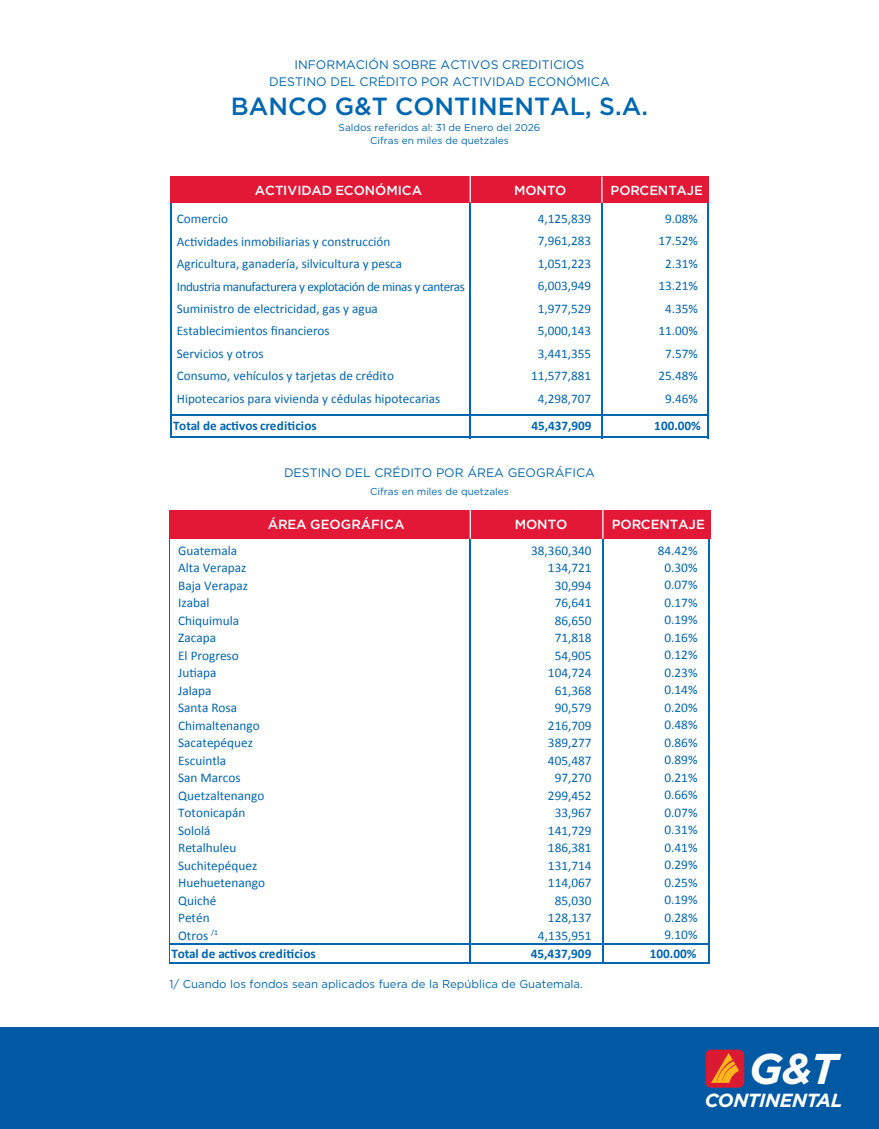
<style>
.page{position:relative;width:879px;height:1129px;background:#fff}
.page>*{position:absolute;margin:0;border:0;box-sizing:border-box;transform-origin:0 0}
.t1{font:italic 700 43px "Gotham";color:#fff}
.t2{font:500 24.75px "Gotham";color:#0067b1}
.t3{font:italic 700 19px "Gotham";letter-spacing:-.02em;color:#fff}
.t4{font:13.25px/17.5px "Calibri";color:#0067b1}
.t5{font:700 13.25px "Calibri";letter-spacing:-.005em;color:#0067b1}
.t6{font:500 13.25px "Gotham";letter-spacing:-.005em;color:#fff}
.t7{font:13.12px/22.5px "Calibri";color:#0067b1;text-align:center}
.t8{font:700 13.12px "Calibri";letter-spacing:-.005em;color:#0067b1}
.t9{font:500 13.12px "Gotham";letter-spacing:-.005em;color:#fff}
.t10{font:12.38px/17.2px "Gotham";color:#0067b1;text-align:center}
.t11{font:11.38px "Gotham";color:#0067b1}
.t12{font:10px/13.1px "Gotham";color:#0067b1;text-align:center}
</style>
<div class="page">
<div style="left:0;top:1028px;width:878px;height:101px;background:#0159a3"></div>
<div style="left:705px;top:1050px;width:39px;height:38px;background:#da1a32;border-radius:6px"></div>
<svg style="left:711px;top:1053px;width:27px;height:30px"></svg>
<hr style="left:170px;top:176px;width:1px;height:262px;background:#0067b1">
<hr style="left:469px;top:178px;width:2px;height:260px;background:#0067b1">
<hr style="left:601px;top:178px;width:1px;height:260px;background:#0067b1">
<hr style="left:706px;top:178px;width:2px;height:260px;background:#0067b1">
<hr style="left:171px;top:414px;width:537px;height:2px;background:#0067b1">
<hr style="left:171px;top:436px;width:537px;height:2px;background:#0067b1">
<hr style="left:169px;top:510px;width:1px;height:454px;background:#0067b1">
<hr style="left:469px;top:511px;width:2px;height:453px;background:#0067b1">
<hr style="left:602px;top:511px;width:1px;height:453px;background:#0067b1">
<hr style="left:708px;top:511px;width:1px;height:453px;background:#0067b1">
<hr style="left:170px;top:943px;width:539px;height:2px;background:#0067b1">
<hr style="left:170px;top:962px;width:539px;height:2px;background:#0067b1">
<div style="left:169px;top:510px;width:540px;height:28px;background:#e31837"></div>
<svg style="left:469px;top:510px;width:1px;height:29px"></svg>
<svg style="left:602px;top:510px;width:1px;height:29px"></svg>
<div style="left:170px;top:176px;width:538px;height:27px;background:#e31837"></div>
<svg style="left:469px;top:176px;width:1px;height:26px"></svg>
<svg style="left:601px;top:177px;width:1px;height:26px"></svg>
<p class="t10" style="left:269px;top:56px;width:342px">INFORMACIÓN SOBRE ACTIVOS CREDITICIOS<br>DESTINO DEL CRÉDITO POR ACTIVIDAD ECONÓMICA</p>
<h2 class="t2" style="left:231px;top:90px;width:418px">BANCO G&amp;T CONTINENTAL, S.A.</h2>
<p class="t12" style="left:338px;top:121px;width:203px">Saldos referidos al: 31 de Enero del 2026<br>Cifras en miles de quetzales</p>
<p class="t9" style="left:255px;top:182px;width:168px">ACTIVIDAD ECONÓMICA</p>
<p class="t9" style="left:514px;top:182px;width:54px">MONTO</p>
<p class="t9" style="left:610px;top:182px;width:94px">PORCENTAJE</p>
<p class="t7" style="left:177px;top:207px;width:289px;text-align:left">Comercio<br>Actividades inmobiliarias y construcción<br>Agricultura, ganadería, silvicultura y pesca<br>Industria manufacturera y explotación de minas y canteras Suministro de electricidad, gas y agua Establecimientos financieros<br>Servicios y otros<br>Consumo, vehículos y tarjetas de crédito<br>Hipotecarios para vivienda y cédulas hipotecarias</p>
<p class="t7" style="left:531px;top:207px;width:61px">4,125,839<br>7,961,283<br>1,051,223<br>6,003,949<br>1,977,529<br>5,000,143<br>3,441,355<br>11,577,881<br>4,298,707</p>
<p class="t7" style="left:658px;top:207px;width:41px">9.08%<br>17.52%<br>2.31%<br>13.21%<br>4.35%<br>11.00%<br>7.57%<br>25.48%<br>9.46%</p>
<p class="t8" style="left:173px;top:418px;width:145px">Total de activos crediticios</p>
<p class="t8" style="left:531px;top:418px;width:62px">45,437,909</p>
<p class="t8" style="left:654px;top:418px;width:48px">100.00%</p>
<p class="t10" style="left:284px;top:464px;width:312px">DESTINO DEL CRÉDITO POR ÁREA GEOGRÁFICA</p>
<p class="t12" style="left:370px;top:485px;width:140px">Cifras en miles de quetzales</p>
<p class="t6" style="left:268px;top:515px;width:138px">ÁREA GEOGRÁFICA</p>
<p class="t6" style="left:514px;top:515px;width:54px">MONTO</p>
<p class="t6" style="left:611px;top:515px;width:95px">PORCENTAJE</p>
<p class="t4" style="left:178px;top:542px;width:88px">Guatemala<br>Alta Verapaz<br>Baja Verapaz<br>Izabal<br>Chiquimula<br>Zacapa<br>El Progreso<br>Jutiapa<br>Jalapa<br>Santa Rosa<br>Chimaltenango<br>Sacatepéquez<br>Escuintla<br>San Marcos<br>Quetzaltenango<br>Totonicapán<br>Sololá<br>Retalhuleu<br>Suchitepéquez<br>Huehuetenango<br>Quiché<br>Petén<br>Otros <sup>/1</sup></p>
<p class="t4" style="left:531px;top:542px;width:62px;text-align:right">38,360,340<br>134,721<br>30,994<br>76,641<br>86,650<br>71,818<br>54,905<br>104,724<br>61,368<br>90,579<br>216,709<br>389,277<br>405,487<br>97,270<br>299,452<br>33,967<br>141,729<br>186,381<br>131,714<br>114,067<br>85,030<br>128,137<br>4,135,951</p>
<p class="t4" style="left:657px;top:541px;width:41px;text-align:center">84.42%<br>0.30%<br>0.07%<br>0.17%<br>0.19%<br>0.16%<br>0.12%<br>0.23%<br>0.14%<br>0.20%<br>0.48%<br>0.86%<br>0.89%<br>0.21%<br>0.66%<br>0.07%<br>0.31%<br>0.41%<br>0.29%<br>0.25%<br>0.19%<br>0.28%<br>9.10%</p>
<p class="t5" style="left:171px;top:945px;width:146px">Total de activos crediticios</p>
<p class="t5" style="left:530px;top:946px;width:62px">45,437,909</p>
<p class="t5" style="left:649px;top:946px;width:48px">100.00%</p>
<p class="t11" style="left:169px;top:977px;width:415px">1/ Cuando los fondos sean aplicados fuera de la República de Guatemala.</p>
<h1 class="t1" style="left:748px;top:1040px;width:90px">G&amp;T</h1>
<h3 class="t3" style="left:704px;top:1088px;width:139px">CONTINENTAL</h3>
</div>
